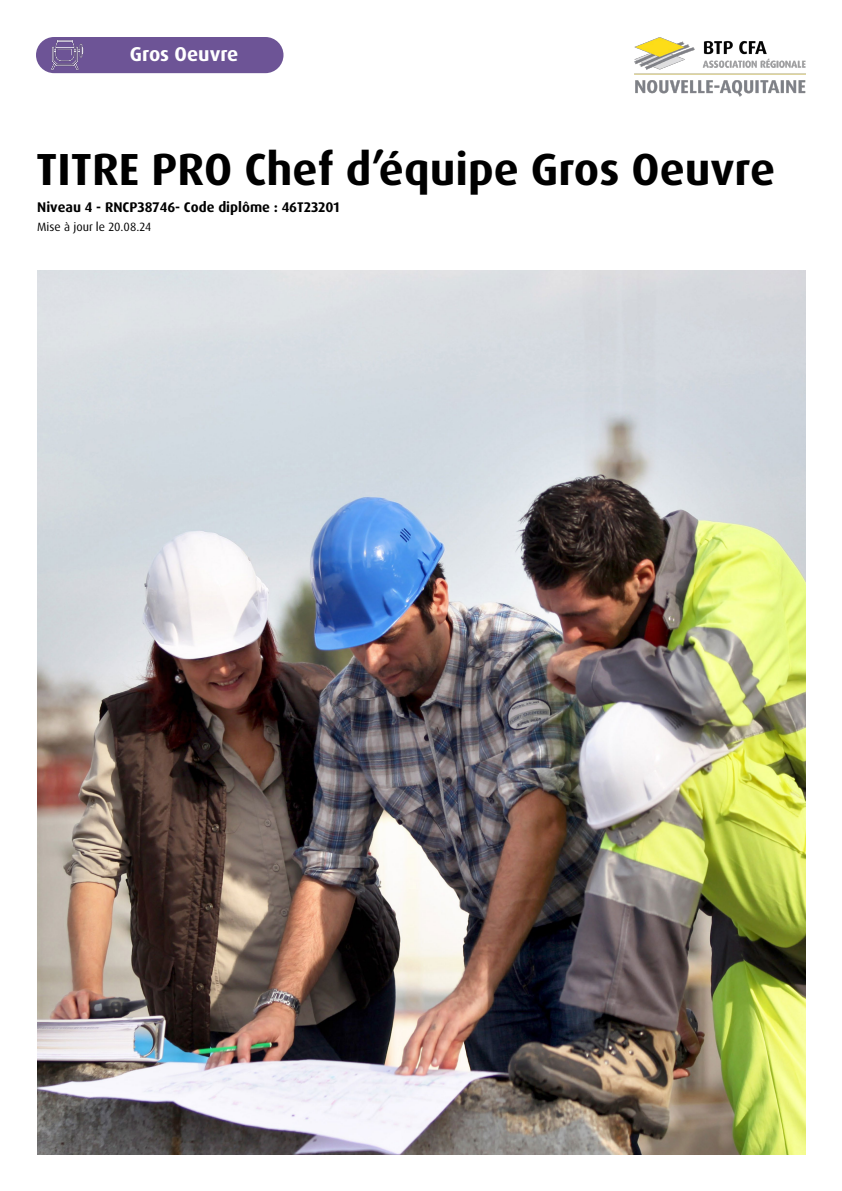
<style>
.page{position:relative;width:842px;height:1191px;background:#fff}
.page>*{position:absolute;margin:0;border:0;box-sizing:border-box;transform-origin:0 0}
.t1{font:700 45px "Dax Pro";color:#000}
.t2{font:700 20px "Dax Pro";color:#fff}
.t3{font:700 14px "Dax Pro";color:#000}
.t4{font:12px "Dax Pro";color:#000}
</style>
<div class="page">
<img style="left:37px;top:271px;width:769px;height:884px">
<img style="left:634px;top:37px;width:172px;height:60px">
<div style="left:36px;top:37px;width:247px;height:36px;background:#6d5496;border-radius:18px"></div>
<img style="left:45px;top:37px;width:41px;height:37px">
<h2 class="t2" style="left:130px;top:41px;width:110px">Gros Oeuvre</h2>
<h1 class="t1" style="left:36px;top:141px;width:740px">TITRE PRO Chef d’équipe Gros Oeuvre</h1>
<p class="t3" style="left:37px;top:198px;width:304px">Niveau 4 - RNCP38746- Code diplôme : 46T23201</p>
<p class="t4" style="left:37px;top:219px;width:115px">Mise à jour le 20.08.24</p>
</div>
